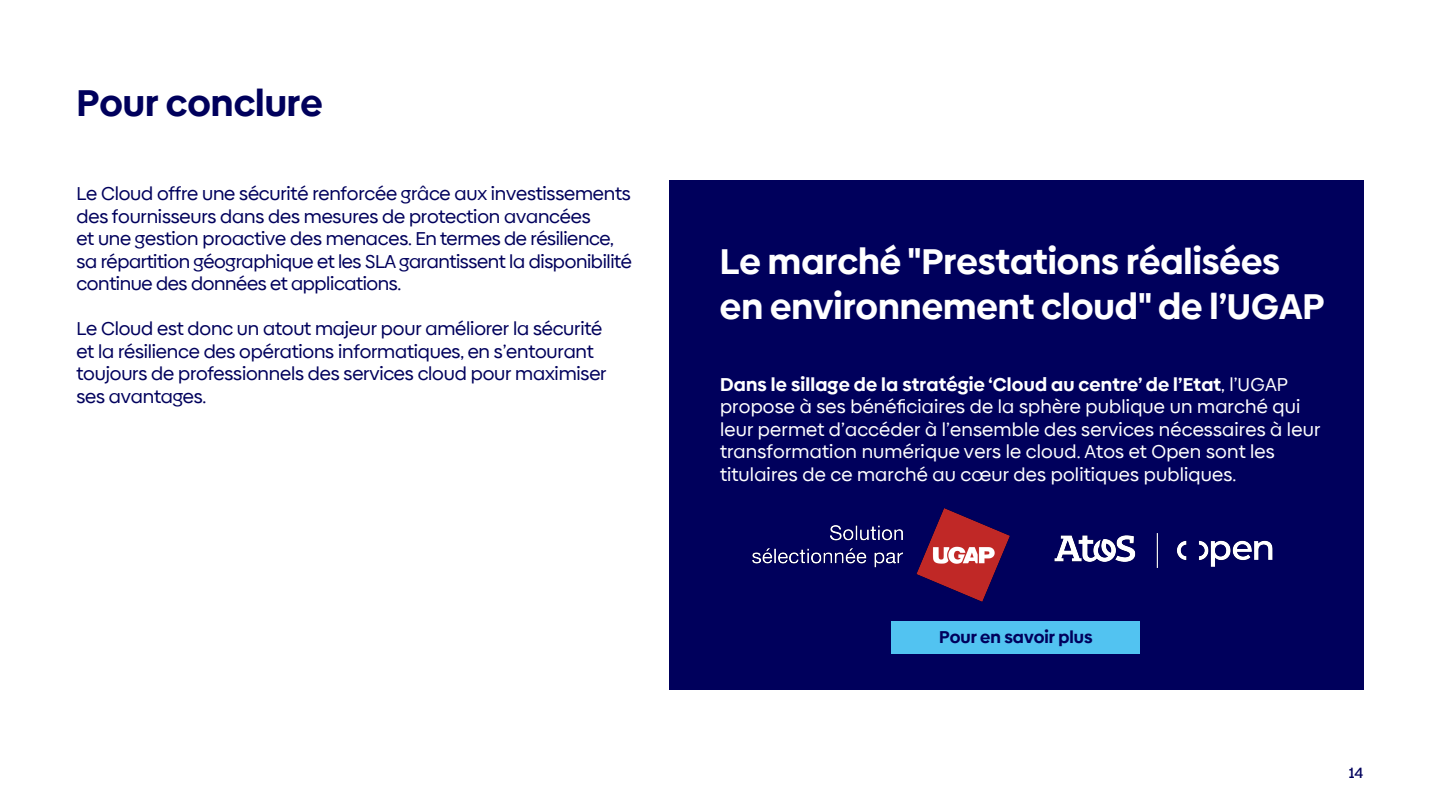
<style>
.page{position:relative;width:1440px;height:810px;background:#fff}
.page>*{position:absolute;margin:0;border:0;box-sizing:border-box;transform-origin:0 0}
.t1{font:700 37.5px "Biennale";color:#00005c}
.t2{font:700 36px/45px "Biennale";color:#fff}
.t3{font:18.75px/22.5px "Biennale";letter-spacing:-.01em;color:#00005c}
.t4{font:18.75px/22.5px "Biennale";letter-spacing:.01em;color:#fff}
.t5{font:700 17.25px "Biennale";color:#00005c}
.t6{font:500 15px "Biennale";color:#00005c}
.s1{font-weight:700}
</style>
<div class="page">
<div style="left:669px;top:181px;width:694px;height:509px;background:#00005c"></div>
<img style="left:1054px;top:533px;width:219px;height:35px">
<div style="left:891px;top:621px;width:249px;height:32px;background:#52c3f1"></div>
<img style="left:753px;top:509px;width:256px;height:93px">
<p class="t1" style="left:77px;top:78px;width:248px">Pour conclure</p>
<p class="t3" style="left:77px;top:182px;width:557px">Le Cloud offre une sécurité renforcée grâce aux investissements des fournisseurs dans des mesures de protection avancées<br>et une gestion proactive des menaces. En termes de résilience, sa répartition géographique et les SLA garantissent la disponibilité continue des données et applications.</p>
<p class="t3" style="left:77px;top:317px;width:532px">Le Cloud est donc un atout majeur pour améliorer la sécurité et la résilience des opérations informatiques, en s’entourant toujours de professionnels des services cloud pour maximiser ses avantages.</p>
<p class="t2" style="left:720px;top:239px;width:606px">Le marché "Prestations réalisées en environnement cloud" de l’UGAP</p>
<p class="t4" style="left:720px;top:373px;width:602px"><span class="s1">Dans le sillage de la stratégie ‘Cloud au centre’ de l’Etat</span>, l’UGAP propose à ses bénéficiaires de la sphère publique un marché qui leur permet d’accéder à l’ensemble des services nécessaires à leur transformation numérique vers le cloud. Atos et Open sont les titulaires de ce marché au cœur des politiques publiques.</p>
<p class="t5" style="left:939px;top:626px;width:155px">Pour en savoir plus</p>
<p class="t6" style="left:1349px;top:763px;width:16px">14</p>
</div>
